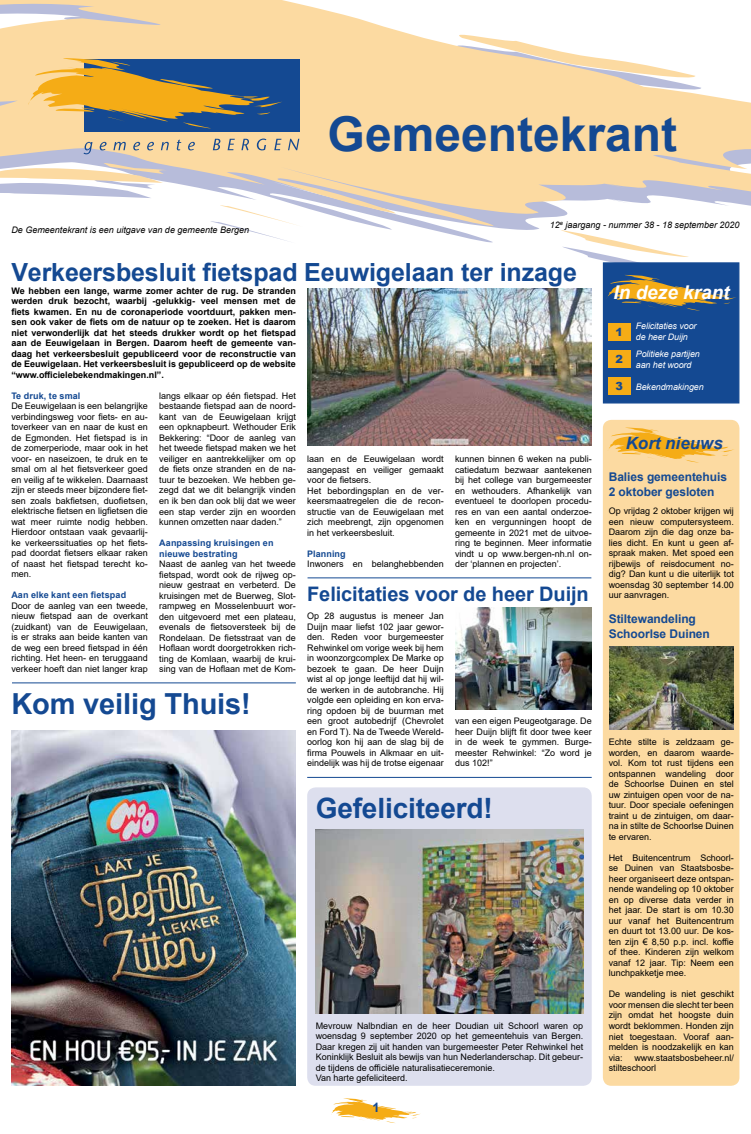
<style>
.page{position:relative;width:751px;height:1134px;background:#fff}
.page>*{position:absolute;margin:0;border:0;box-sizing:border-box;transform-origin:0 0}
.t1{font:700 48px "Arial";color:#144992}
.t2{font:700 29px "Arial";letter-spacing:-.005em;color:#144992}
.t3{font:700 28px "Arial";letter-spacing:-.005em;color:#144992}
.t4{font:700 25px "Arial";letter-spacing:-.005em;color:#144992}
.t5{font:700 20px "Arial";letter-spacing:-.005em;color:#144992}
.t6{font:italic 700 19px "Arial";color:#fff}
.t7{font:italic 700 17px "Arial";color:#144992}
.t8{font:700 13px "Arial";color:#144992}
.t9{font:700 12px/14.4px "Arial";letter-spacing:-.005em;color:#144992}
.t10{font:900 11.2px "Arial";color:#144992}
.t11{font:9px/10.5px "Arial";color:#000;text-align:justify}
.t12{font:700 9px/10.5px "Arial";color:#000;text-align:justify}
.t13{font:italic 9px "Arial";color:#000}
.t14{font:700 9px/10.5px "Arial";letter-spacing:.01em;color:#144992}
.t15{font:italic 8.9px/10.1px "Arial";letter-spacing:-.01em;color:#fff}
</style>
<div class="page">
<svg style="left:250px;top:231px;width:37px;height:10px"></svg>
<svg style="left:0;top:0;width:751px;height:231px;fill:#fcdaa1"></svg>
<svg style="left:442px;top:29px;width:259px;height:64px"></svg>
<svg style="left:331px;top:1098px;width:90px;height:25px"></svg>
<div style="left:84px;top:59px;width:215px;height:73px;background:#144992"></div>
<svg style="left:19px;top:55px;width:263px;height:74px"></svg>
<svg style="left:83px;top:142px;width:9px;height:12px"></svg>
<svg style="left:100px;top:142px;width:7px;height:8px"></svg>
<svg style="left:113px;top:142px;width:13px;height:8px"></svg>
<svg style="left:133px;top:142px;width:7px;height:8px"></svg>
<svg style="left:147px;top:142px;width:7px;height:8px"></svg>
<svg style="left:161px;top:142px;width:8px;height:8px"></svg>
<svg style="left:176px;top:140px;width:5px;height:10px"></svg>
<svg style="left:188px;top:142px;width:7px;height:8px"></svg>
<svg style="left:213px;top:139px;width:7px;height:11px"></svg>
<svg style="left:227px;top:139px;width:8px;height:11px"></svg>
<svg style="left:241px;top:139px;width:8px;height:11px"></svg>
<svg style="left:257px;top:139px;width:9px;height:11px"></svg>
<svg style="left:274px;top:139px;width:7px;height:11px"></svg>
<svg style="left:288px;top:139px;width:11px;height:11px"></svg>
<div style="left:603px;top:420px;width:136px;height:666px;background:#fcdaa1;border-radius:9px"></div>
<svg style="left:609px;top:427px;width:125px;height:36px"></svg>
<div style="left:603px;top:262px;width:136px;height:141px;background:#144992"></div>
<div style="left:607px;top:323px;width:23px;height:17px;background:#f5ac16"></div>
<svg style="left:560px;top:230px;width:176px;height:81px"></svg>
<img style="left:609px;top:646px;width:125px;height:83px">
<div style="left:607px;top:350px;width:23px;height:17px;background:#f5ac16"></div>
<div style="left:607px;top:378px;width:23px;height:17px;background:#f5ac16"></div>
<hr style="left:307px;top:777px;width:284px;height:1px;background:#144992">
<hr style="left:12px;top:682px;width:284px;height:1px;background:#144992">
<hr style="left:307px;top:577px;width:284px;height:1px;background:#144992">
<div style="left:307px;top:787px;width:284px;height:299px;background:#dddfee;border-radius:9px"></div>
<img style="left:316px;top:829px;width:267px;height:184px">
<img style="left:307px;top:288px;width:284px;height:157px">
<img style="left:11px;top:730px;width:285px;height:356px">
<img style="left:455px;top:607px;width:136px;height:103px">
<p class="t13" style="left:11px;top:224px;width:239px">De Gemeentekrant is een uitgave van de gemeente Bergen</p>
<h1 class="t1" style="left:327px;top:100px;width:351px">Gemeentekrant</h1>
<p class="t13" style="left:549px;top:219px;width:191px">12<sup>e</sup> jaargang - nummer 38 - 18 september 2020</p>
<h3 class="t4" style="left:11px;top:254px;width:567px">Verkeersbesluit fietspad Eeuwigelaan ter inzage</h3>
<p class="t12" style="left:11px;top:286px;width:286px">We hebben een lange, warme zomer achter de rug. De stranden werden druk bezocht, waarbij -gelukkig- veel mensen met de fiets kwamen. En nu de coronaperiode voortduurt, pakken men&shy;sen ook vaker de fiets om de natuur op te zoeken. Het is daarom niet verwonderlijk dat het steeds drukker wordt op het fietspad aan de Eeuwigelaan in Bergen. Daarom heeft de gemeente van&shy;daag het verkeersbesluit gepubliceerd voor de reconstructie van de Eeuwigelaan. Het verkeersbesluit is gepubliceerd op de website “www.officielebekendmakingen.nl”.</p>
<p class="t14" style="left:11px;top:391px;width:71px">Te druk, te smal</p>
<p class="t11" style="left:11px;top:401px;width:138px">De Eeuwigelaan is een belangrijke verbindingsweg voor fiets- en au&shy;toverkeer van en naar de kust en de Egmonden. Het fietspad is in de zomerperiode, maar ook in het voor- en naseizoen, te druk en te smal om al het fietsverkeer goed en veilig af te wikkelen. Daarnaast zijn er steeds meer bijzondere fiet&shy;sen zoals bakfietsen, duofietsen, elektrische fietsen en ligfietsen die wat meer ruimte nodig hebben.<br>Hierdoor ontstaan vaak gevaarlij&shy;ke verkeerssituaties op het fiets&shy;pad doordat fietsers elkaar raken of naast het fietspad terecht ko&shy;men.</p>
<p class="t14" style="left:11px;top:590px;width:116px">Aan elke kant een fietspad</p>
<p class="t11" style="left:11px;top:600px;width:138px">Door de aanleg van een tweede, nieuw fietspad aan de overkant (zuidkant) van de Eeuwigelaan, is er straks aan beide kanten van de weg een breed fietspad in één richting. Het heen- en teruggaand verkeer hoeft dan niet langer krap</p>
<p class="t11" style="left:159px;top:390px;width:138px">langs elkaar op één fietspad. Het bestaande fietspad aan de noord&shy;kant van de Eeuwigelaan krijgt een opknapbeurt. Wethouder Erik Bekkering: “Door de aanleg van het tweede fietspad maken we het veiliger en aantrekkelijker om op de fiets onze stranden en de na&shy;tuur te bezoeken. We hebben ge&shy;zegd dat we dit belangrijk vinden en ik ben dan ook blij dat we weer een stap verder zijn en woorden kunnen omzetten naar daden.”</p>
<p class="t14" style="left:159px;top:538px;width:116px">Aanpassing kruisingen en nieuwe bestrating</p>
<p class="t11" style="left:159px;top:558px;width:138px">Naast de aanleg van het tweede fietspad, wordt ook de rijweg op&shy;nieuw gestraat en verbeterd. De kruisingen met de Buerweg, Slot&shy;rampweg en Mosselenbuurt wor&shy;den uitgevoerd met een plateau, evenals de fietsoversteek bij de Rondelaan. De fietsstraat van de Hoflaan wordt doorgetrokken rich&shy;ting de Komlaan, waarbij de krui&shy;sing van de Hoflaan met de Kom-</p>
<p class="t11" style="left:455px;top:454px;width:138px">kunnen binnen 6 weken na publi&shy;catiedatum bezwaar aantekenen bij het college van burgemeester en wethouders. Afhankelijk van eventueel te doorlopen procedu&shy;res en van een aantal onderzoe&shy;ken en vergunningen hoopt de gemeente in 2021 met de uitvoe&shy;ring te beginnen. Meer informatie vindt u op www.bergen-nh.nl on&shy;der ‘plannen en projecten’.</p>
<p class="t11" style="left:307px;top:454px;width:138px;text-align:left">laan en de Eeuwigelaan wordt aangepast en veiliger gemaakt voor de fietsers.<br>Het bebordingsplan en de ver&shy;keersmaatregelen die de recon&shy;structie van de Eeuwigelaan met zich meebrengt, zijn opgenomen in het verkeersbesluit.</p>
<p class="t14" style="left:307px;top:548px;width:40px">Planning</p>
<p class="t11" style="left:307px;top:559px;width:138px">Inwoners en belanghebbenden</p>
<h3 class="t5" style="left:307px;top:580px;width:283px">Felicitaties voor de heer Duijn</h3>
<p class="t11" style="left:307px;top:611px;width:138px">Op 28 augustus is meneer Jan Duijn maar liefst 102 jaar gewor&shy;den. Reden voor burgemeester Rehwinkel om vorige week bij hem in woonzorgcomplex De Marke op bezoek te gaan. De heer Duijn wist al op jonge leeftijd dat hij wil&shy;de werken in de autobranche. Hij volgde een opleiding en kon erva&shy;ring opdoen bij de buurman met een groot autobedrijf (Chevrolet en Ford T). Na de Tweede Wereld&shy;oorlog kon hij aan de slag bij de firma Pouwels in Alkmaar en uit&shy;eindelijk was hij de trotse eigenaar</p>
<h2 class="t2" style="left:11px;top:683px;width:241px">Kom veilig Thuis!</h2>
<p class="t11" style="left:455px;top:716px;width:138px">van een eigen Peugeotgarage. De heer Duijn blijft fit door twee keer in de week te gymmen. Burge&shy;meester Rehwinkel: “Zo word je dus 102!”</p>
<h3 class="t3" style="left:316px;top:789px;width:179px">Gefeliciteerd!</h3>
<p class="t11" style="left:316px;top:1020px;width:269px;text-align:left">Mevrouw Nalbndian en de heer Doudian uit Schoorl waren op woensdag 9 september 2020 op het gemeentehuis van Bergen.<br>Daar kregen zij uit handen van burgemeester Peter Rehwinkel het Koninklijk Besluit als bewijs van hun Nederlanderschap. Dit gebeur&shy;de tijdens de officiële naturalisatieceremonie.<br>Van harte gefeliciteerd.</p>
<h3 class="t8" style="left:372px;top:1098px;width:9px">1</h3>
<h3 class="t6" style="left:613px;top:280px;width:118px">In deze krant</h3>
<p class="t10" style="left:615px;top:324px;width:9px">1</p>
<p class="t15" style="left:636px;top:321px;width:62px">Felicitaties voor de heer Duijn</p>
<p class="t10" style="left:615px;top:350px;width:9px">2</p>
<p class="t10" style="left:615px;top:378px;width:9px">3</p>
<p class="t15" style="left:636px;top:349px;width:66px">Politieke partijen aan het woord</p>
<p class="t15" style="left:636px;top:382px;width:69px">Bekendmakingen</p>
<h3 class="t7" style="left:625px;top:432px;width:99px">Kort nieuws</h3>
<h3 class="t9" style="left:608px;top:470px;width:120px">Balies gemeentehuis<br>2 oktober gesloten</h3>
<p class="t11" style="left:608px;top:506px;width:127px">Op vrijdag 2 oktober krijgen wij een nieuw computersysteem.<br>Daarom zijn die dag onze ba&shy;lies dicht. En kunt u geen af&shy;spraak maken. Met spoed een rijbewijs of reisdocument no&shy;dig? Dan kunt u die uiterlijk tot woensdag 30 september 14.00 uur aanvragen.</p>
<h3 class="t9" style="left:608px;top:612px;width:103px">Stiltewandeling<br>Schoorlse Duinen</h3>
<p class="t11" style="left:608px;top:737px;width:127px">Echte stilte is zeldzaam ge&shy;worden, en daarom waarde&shy;vol. Kom tot rust tijdens een ontspannen wandeling door de Schoorlse Duinen en stel uw zintuigen open voor de na&shy;tuur. Door speciale oefeningen traint u de zintuigen, om daar&shy;na in stilte de Schoorlse Duinen te ervaren.</p>
<p class="t11" style="left:608px;top:852px;width:127px">Het Buitencentrum Schoorl&shy;se Duinen van Staatsbosbe&shy;heer organiseert deze ontspan&shy;nende wandeling op 10 oktober en op diverse data verder in het jaar. De start is om 10.30 uur vanaf het Buitencentrum en duurt tot 13.00 uur. De kos&shy;ten zijn € 8,50 p.p. incl. koffie of thee. Kinderen zijn welkom vanaf 12 jaar. Tip: Neem een lunchpakketje mee.</p>
<p class="t11" style="left:608px;top:989px;width:127px">De wandeling is niet geschikt voor mensen die slecht ter been zijn omdat het hoogste duin wordt beklommen. Honden zijn niet toegestaan. Vooraf aan&shy;melden is noodzakelijk en kan via:</p>
<p class="t11" style="left:608px;top:1052px;width:127px;text-indent:26px">www.staatsbosbeheer.nl/ stilteschoorl</p>
</div>
